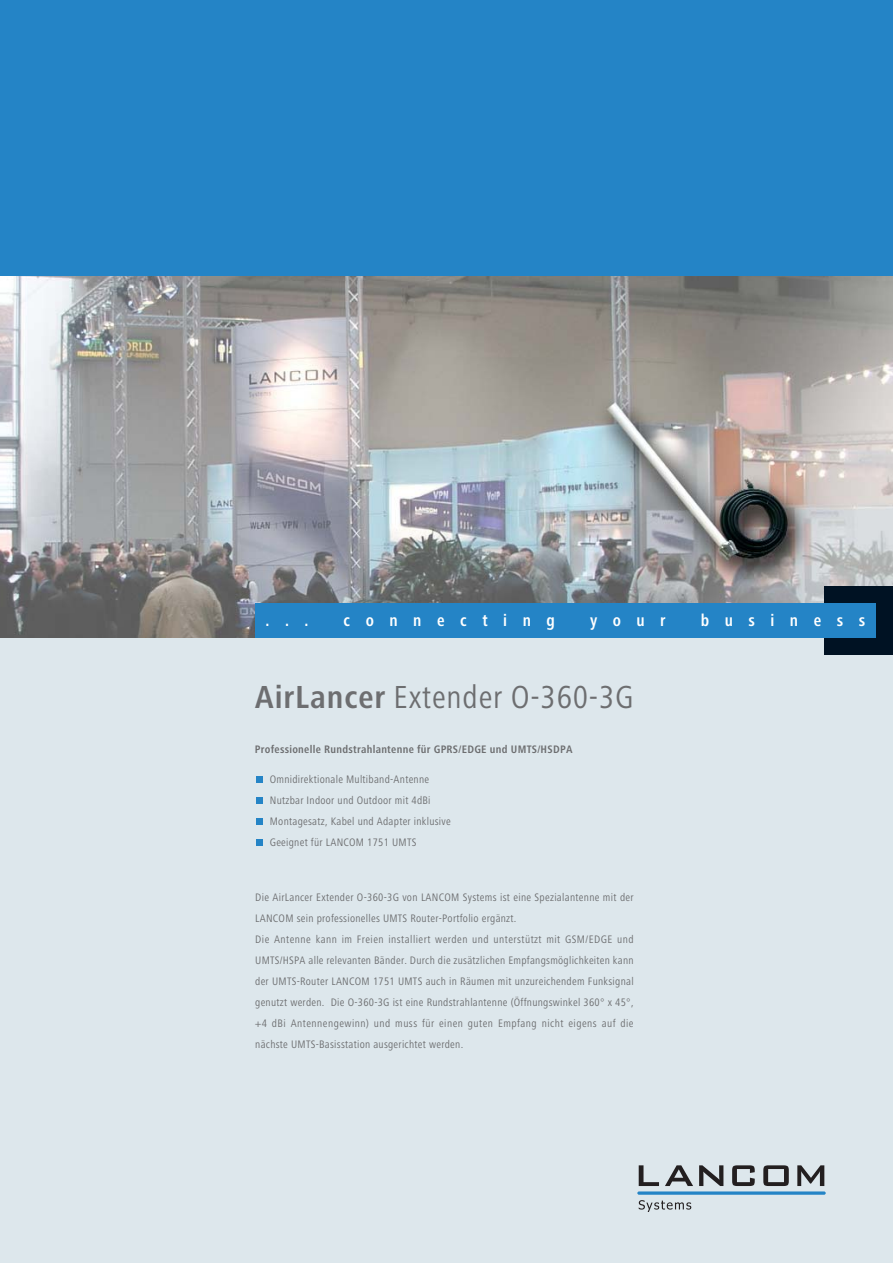
<style>
.page{position:relative;width:893px;height:1263px;background:#dde7ec}
.page>*{position:absolute;margin:0;border:0;box-sizing:border-box;transform-origin:0 0}
.t1{font:condensed 33px "Frutiger Next LT";letter-spacing:.025em;color:#6d6e70}
.t2{font:700 condensed 17.25px "Frutiger Next LT";letter-spacing:.95em;color:#fff;scale:.95 1}
.t3{font:condensed 11.25px/21px "Frutiger Next LT";letter-spacing:.025em;color:#6d6e70}
.t4{font:700 condensed 11.25px "Frutiger Next LT";letter-spacing:.025em;color:#6d6e70}
.s1{font-weight:700}
</style>
<div class="page">
<div style="left:0;top:0;width:893px;height:413px;background:#2484c6"></div>
<img style="left:0;top:276px;width:893px;height:362px">
<div style="left:825px;top:587px;width:68px;height:68px;background:#001223"></div>
<div style="left:255px;top:604px;width:621px;height:34px;background:#2484c6"></div>
<div style="left:256px;top:840px;width:7px;height:6px;background:#2484c6"></div>
<div style="left:256px;top:819px;width:7px;height:6px;background:#2484c6"></div>
<div style="left:256px;top:798px;width:7px;height:6px;background:#2484c6"></div>
<div style="left:256px;top:777px;width:7px;height:6px;background:#2484c6"></div>
<svg style="left:639px;top:1165px;width:20px;height:21px"></svg>
<svg style="left:665px;top:1165px;width:28px;height:21px"></svg>
<svg style="left:699px;top:1165px;width:24px;height:21px"></svg>
<svg style="left:732px;top:1165px;width:23px;height:21px"></svg>
<svg style="left:763px;top:1165px;width:26px;height:21px"></svg>
<svg style="left:797px;top:1165px;width:27px;height:21px"></svg>
<svg style="left:639px;top:1200px;width:52px;height:12px"></svg>
<svg style="left:637px;top:1191px;width:189px;height:4px"></svg>
<h2 class="t2" style="left:265px;top:613px;width:47px">...</h2>
<h2 class="t2" style="left:344px;top:613px;width:224px">connecting</h2>
<h2 class="t2" style="left:590px;top:613px;width:81px">your</h2>
<h2 class="t2" style="left:701px;top:613px;width:175px">business</h2>
<h1 class="t1" style="left:255px;top:685px;width:380px"><span class="s1">AirLancer</span> Extender O-360-3G</h1>
<p class="t4" style="left:255px;top:745px;width:319px">Professionelle Rundstrahlantenne für GPRS/EDGE und UMTS/HSDPA</p>
<p class="t3" style="left:270px;top:770px;width:182px">Omnidirektionale Multiband-Antenne Nutzbar Indoor und Outdoor mit 4dBi Montagesatz, Kabel und Adapter inklusive Geeignet für LANCOM 1751 UMTS</p>
<p class="t3" style="left:255px;top:888px;width:380px">Die AirLancer Extender O-360-3G von LANCOM Systems ist eine Spezialantenne mit der LANCOM sein professionelles UMTS Router-Portfolio ergänzt.<br>Die Antenne kann im Freien installiert werden und unterstützt mit GSM/EDGE und UMTS/HSPA alle relevanten Bänder. Durch die zusätzlichen Empfangsmöglichkeiten kann der UMTS-Router LANCOM 1751 UMTS auch in Räumen mit unzureichendem Funksignal genutzt werden. Die O-360-3G ist eine Rundstrahlantenne (Öffnungswinkel 360° x 45°, +4 dBi Antennengewinn) und muss für einen guten Empfang nicht eigens auf die nächste UMTS-Basisstation ausgerichtet werden.</p>
</div>
